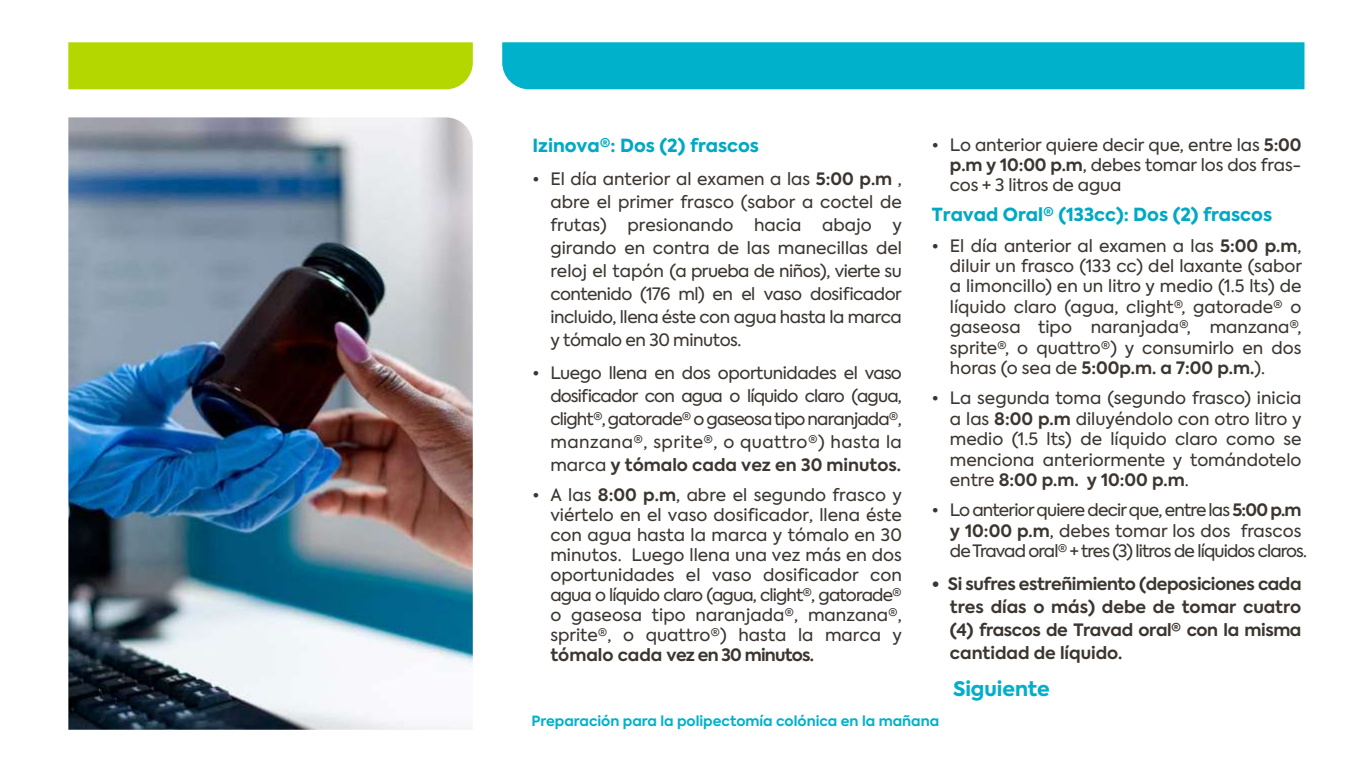
<style>
.page{position:relative;width:1366px;height:768px;background:#fff}
.page>*{position:absolute;margin:0;border:0;box-sizing:border-box;transform-origin:0 0}
.t1{font:800 20px "Axiforma";color:#00b0ca}
.t2{font:800 18px "Axiforma";color:#00a9c3}
.t3{font:17px/23px "Axiforma";letter-spacing:-.01em;color:#3c3631;text-align:justify}
.t4{font:700 17px/23px "Axiforma";letter-spacing:-.025em;color:#3c3631;text-align:justify}
.t5{font:17px/20.4px "Axiforma";letter-spacing:-.045em;color:#3c3631}
.t6{font:700 17px "Axiforma";letter-spacing:-.045em;color:#3c3631}
.t7{font:700 14px "Axiforma";color:#00b1cc}
.s1{font-weight:700}
</style>
<div class="page">
<div style="left:68px;top:42px;width:405px;height:47px;background:#b5d700"></div>
<img style="left:68px;top:117px;width:405px;height:613px">
<div style="left:502px;top:42px;width:803px;height:47px;background:#00b1cc"></div>
<p class="t2" style="left:532px;top:133px;width:228px">Izinova®: Dos (2) frascos</p>
<p class="t3" style="left:550px;top:168px;width:353px;text-indent:-18px">• El día anterior al examen a las <span class="s1">5:00 p.m</span> , abre el primer frasco (sabor a coctel de frutas) presionando hacia abajo y girando en contra de las manecillas del reloj el tapón (a prueba de niños), vierte su contenido (176 ml) en el vaso dosificador incluido, llena éste con agua hasta la marca y tómalo en 30 minutos.</p>
<p class="t3" style="left:550px;top:362px;width:353px;text-indent:-18px">• Luego llena en dos oportunidades el vaso dosificador con agua o líquido claro (agua, clight®, gatorade® o gaseosa tipo naranjada®, manzana®, sprite®, o quattro®) hasta la marca <span class="s1">y tómalo cada vez en 30 minutos.</span></p>
<p class="t3" style="left:550px;top:485px;width:353px;line-height:20px;text-indent:-18px">• A las <span class="s1">8:00 p.m</span>, abre el segundo frasco y viértelo en el vaso dosificador, llena éste con agua hasta la marca y tómalo en 30 minutos. Luego llena una vez más en dos oportunidades el vaso dosificador con agua o líquido claro (agua, clight®, gatorade® o gaseosa tipo naranjada®, manzana®, sprite®, o quattro®) hasta la marca y</p>
<p class="t6" style="left:550px;top:643px;width:265px">tómalo cada vez en 30 minutos.</p>
<p class="t3" style="left:950px;top:135px;width:353px;line-height:20px;text-indent:-18px">• Lo anterior quiere decir que, entre las <span class="s1">5:00 p.m y 10:00 p.m</span>, debes tomar los dos fras&shy;cos + 3 litros de agua</p>
<p class="t2" style="left:932px;top:202px;width:342px">Travad Oral® (133cc): Dos (2) frascos</p>
<p class="t3" style="left:950px;top:236px;width:354px;line-height:20.4px;text-indent:-18px">• El día anterior al examen a las <span class="s1">5:00 p.m</span>, diluir un frasco (133 cc) del laxante (sabor a limoncillo) en un litro y medio (1.5 lts) de líquido claro (agua, clight®, gatorade® o gaseosa tipo naranjada®, manzana®, sprite®, o quattro®) y consumirlo en dos horas (o sea de <span class="s1">5:00p.m. a 7:00 p.m.</span>).</p>
<p class="t3" style="left:950px;top:388px;width:353px;line-height:20.4px;text-indent:-18px">• La segunda toma (segundo frasco) inicia a las <span class="s1">8:00 p.m</span> diluyéndolo con otro litro y medio (1.5 lts) de líquido claro como se menciona anteriormente y tomándotelo entre <span class="s1">8:00 p.m. y 10:00 p.m</span>.</p>
<p class="t5" style="left:950px;top:500px;width:359px;text-indent:-18px">• Lo anterior quiere decir que, entre las <span class="s1">5:00 p.m y 10:00 p.m</span>, debes tomar los dos frascos de Travad oral® + tres (3) litros de líquidos claros.</p>
<p class="t4" style="left:950px;top:573px;width:353px;text-indent:-18px">• Si sufres estreñimiento (deposiciones cada tres días o más) debe de tomar cuatro (4) frascos de Travad oral® con la misma cantidad de líquido.</p>
<p class="t1" style="left:953px;top:675px;width:98px">Siguiente</p>
<p class="t7" style="left:532px;top:711px;width:409px">Preparación para la polipectomía colónica en la mañana</p>
</div>
